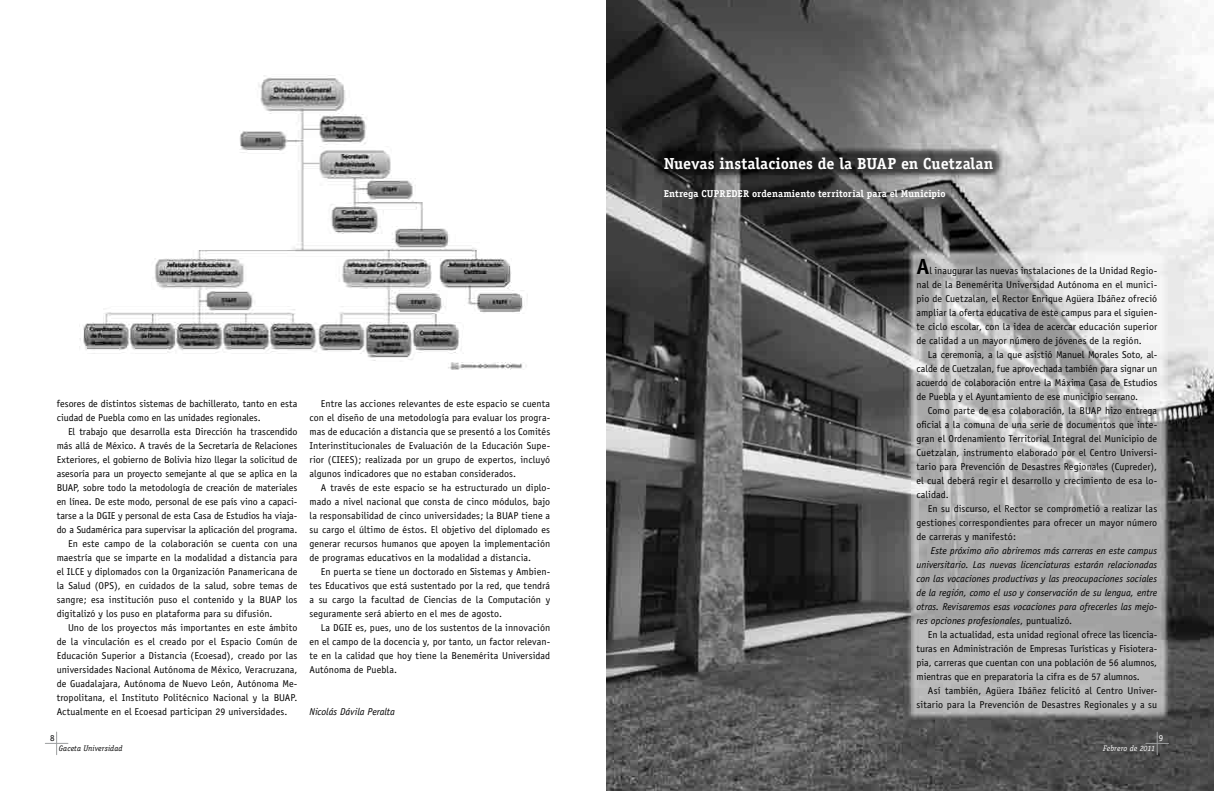
<style>
.page{position:relative;width:1214px;height:791px;background:#fff}
.page>*{position:absolute;margin:0;border:0;box-sizing:border-box;transform-origin:0 0}
.t1{font:700 16px "Officina Serif";letter-spacing:.005em;color:#fff}
.t2{font:10px "Officina Sans";letter-spacing:.005em;color:#000}
.t3{font:italic 10px "Officina Sans";color:#000}
.t4{font:700 10px "Officina Serif";letter-spacing:.005em;color:#fff}
.t5{font:9px "Officina Sans";color:#000}
.t6{font:9px "Officina Sans";color:#fff}
.t7{font:italic 8px "Officina Serif";letter-spacing:.01em;color:#000}
.t8{font:italic 8px "Officina Serif";color:#fff}
.s1{font-weight:700;font-size:22px}
.s2{font-style:normal}
</style>
<div class="page">
<svg style="left:45px;top:732px;width:23px;height:23px"></svg>
<img style="left:607px;top:0;width:606px;height:791px">
<img style="left:80px;top:75px;width:448px;height:295px">
<svg style="left:1145px;top:732px;width:23px;height:23px"></svg>
<p class="t1" style="left:663px;top:153px;width:331px">Nuevas instalaciones de la BUAP en Cuetzalan</p>
<p class="t4" style="left:663px;top:187px;width:283px">Entrega CUPREDER ordenamiento territorial para el Municipio</p>
<p class="t2" style="left:57px;top:398px;width:242px">fesores de distintos sistemas de bachillerato, tanto en esta</p>
<p class="t2" style="left:57px;top:412px;width:205px">ciudad de Puebla como en las unidades regionales.</p>
<p class="t2" style="left:68px;top:426px;width:231px">El trabajo que desarrolla esta Dirección ha trascendido</p>
<p class="t2" style="left:57px;top:440px;width:242px">más allá de México. A través de la Secretaría de Relaciones</p>
<p class="t2" style="left:57px;top:454px;width:242px">Exteriores, el gobierno de Bolivia hizo llegar la solicitud de</p>
<p class="t2" style="left:57px;top:468px;width:242px">asesoría para un proyecto semejante al que se aplica en la</p>
<p class="t2" style="left:57px;top:482px;width:242px">BUAP, sobre todo la metodología de creación de materiales</p>
<p class="t2" style="left:57px;top:496px;width:242px">en línea. De este modo, personal de ese país vino a capaci-</p>
<p class="t2" style="left:57px;top:510px;width:242px">tarse a la DGIE y personal de esta Casa de Estudios ha viaja-</p>
<p class="t2" style="left:57px;top:524px;width:242px">do a Sudamérica para supervisar la aplicación del programa.</p>
<p class="t2" style="left:68px;top:538px;width:231px">En este campo de la colaboración se cuenta con una</p>
<p class="t2" style="left:57px;top:552px;width:242px">maestría que se imparte en la modalidad a distancia para</p>
<p class="t2" style="left:57px;top:566px;width:242px">el ILCE y diplomados con la Organización Panamericana de</p>
<p class="t2" style="left:57px;top:580px;width:242px">la Salud (OPS), en cuidados de la salud, sobre temas de</p>
<p class="t2" style="left:57px;top:594px;width:242px">sangre; esa institución puso el contenido y la BUAP los</p>
<p class="t2" style="left:57px;top:608px;width:217px">digitalizó y los puso en plataforma para su difusión.</p>
<p class="t2" style="left:68px;top:622px;width:231px">Uno de los proyectos más importantes en este ámbito</p>
<p class="t2" style="left:57px;top:636px;width:242px">de la vinculación es el creado por el Espacio Común de</p>
<p class="t2" style="left:57px;top:650px;width:242px">Educación Superior a Distancia (Ecoesad), creado por las</p>
<p class="t2" style="left:57px;top:664px;width:242px">universidades Nacional Autónoma de México, Veracruzana,</p>
<p class="t2" style="left:57px;top:678px;width:242px">de Guadalajara, Autónoma de Nuevo León, Autónoma Me-</p>
<p class="t2" style="left:57px;top:692px;width:242px">tropolitana, el Instituto Politécnico Nacional y la BUAP.</p>
<p class="t2" style="left:57px;top:706px;width:232px">Actualmente en el Ecoesad participan 29 universidades.</p>
<p class="t2" style="left:321px;top:398px;width:231px">Entre las acciones relevantes de este espacio se cuenta</p>
<p class="t2" style="left:309px;top:412px;width:242px">con el diseño de una metodología para evaluar los progra-</p>
<p class="t2" style="left:309px;top:426px;width:242px">mas de educación a distancia que se presentó a los Comités</p>
<p class="t2" style="left:309px;top:440px;width:242px">Interinstitucionales de Evaluación de la Educación Supe-</p>
<p class="t2" style="left:309px;top:454px;width:242px">rior (CIEES); realizada por un grupo de expertos, incluyó</p>
<p class="t2" style="left:309px;top:468px;width:208px">algunos indicadores que no estaban considerados.</p>
<p class="t2" style="left:321px;top:482px;width:231px">A través de este espacio se ha estructurado un diplo-</p>
<p class="t2" style="left:309px;top:496px;width:242px">mado a nivel nacional que consta de cinco módulos, bajo</p>
<p class="t2" style="left:309px;top:510px;width:242px">la responsabilidad de cinco universidades; la BUAP tiene a</p>
<p class="t2" style="left:309px;top:524px;width:242px">su cargo el último de éstos. El objetivo del diplomado es</p>
<p class="t2" style="left:309px;top:538px;width:242px">generar recursos humanos que apoyen la implementación</p>
<p class="t2" style="left:309px;top:552px;width:223px">de programas educativos en la modalidad a distancia.</p>
<p class="t2" style="left:321px;top:566px;width:231px">En puerta se tiene un doctorado en Sistemas y Ambien-</p>
<p class="t2" style="left:309px;top:580px;width:242px">tes Educativos que está sustentado por la red, que tendrá</p>
<p class="t2" style="left:309px;top:594px;width:242px">a su cargo la facultad de Ciencias de la Computación y</p>
<p class="t2" style="left:309px;top:608px;width:194px">seguramente será abierto en el mes de agosto.</p>
<p class="t2" style="left:321px;top:622px;width:231px">La DGIE es, pues, uno de los sustentos de la innovación</p>
<p class="t2" style="left:309px;top:636px;width:242px">en el campo de la docencia y, por tanto, un factor relevan-</p>
<p class="t2" style="left:309px;top:650px;width:242px">te en la calidad que hoy tiene la Benemérita Universidad</p>
<p class="t2" style="left:309px;top:664px;width:89px">Autónoma de Puebla.</p>
<p class="t3" style="left:309px;top:706px;width:87px">Nicolás Dávila Peralta</p>
<p class="t2" style="left:916px;top:265px;width:242px"><span class="s1">A</span>l inaugurar las nuevas instalaciones de la Unidad Regio-</p>
<p class="t2" style="left:916px;top:279px;width:242px">nal de la Benemérita Universidad Autónoma en el munici-</p>
<p class="t2" style="left:916px;top:293px;width:242px">pio de Cuetzalan, el Rector Enrique Agüera Ibáñez ofreció</p>
<p class="t2" style="left:916px;top:307px;width:242px">ampliar la oferta educativa de este campus para el siguien-</p>
<p class="t2" style="left:916px;top:321px;width:242px">te ciclo escolar, con la idea de acercar educación superior</p>
<p class="t2" style="left:916px;top:335px;width:227px">de calidad a un mayor número de jóvenes de la región.</p>
<p class="t2" style="left:927px;top:349px;width:231px">La ceremonia, a la que asistió Manuel Morales Soto, al-</p>
<p class="t2" style="left:916px;top:363px;width:242px">calde de Cuetzalan, fue aprovechada también para signar un</p>
<p class="t2" style="left:916px;top:377px;width:242px">acuerdo de colaboración entre la Máxima Casa de Estudios</p>
<p class="t2" style="left:916px;top:391px;width:223px">de Puebla y el Ayuntamiento de ese municipio serrano.</p>
<p class="t2" style="left:927px;top:405px;width:231px">Como parte de esa colaboración, la BUAP hizo entrega</p>
<p class="t2" style="left:916px;top:419px;width:242px">oficial a la comuna de una serie de documentos que inte-</p>
<p class="t2" style="left:916px;top:433px;width:242px">gran el Ordenamiento Territorial Integral del Municipio de</p>
<p class="t2" style="left:916px;top:447px;width:242px">Cuetzalan, instrumento elaborado por el Centro Universi-</p>
<p class="t2" style="left:916px;top:461px;width:242px">tario para Prevención de Desastres Regionales (Cupreder),</p>
<p class="t2" style="left:916px;top:475px;width:242px">el cual deberá regir el desarrollo y crecimiento de esa lo-</p>
<p class="t2" style="left:916px;top:489px;width:34px">calidad.</p>
<p class="t2" style="left:927px;top:503px;width:231px">En su discurso, el Rector se comprometió a realizar las</p>
<p class="t2" style="left:916px;top:517px;width:242px">gestiones correspondientes para ofrecer un mayor número</p>
<p class="t2" style="left:916px;top:531px;width:101px">de carreras y manifestó:</p>
<p class="t3" style="left:930px;top:545px;width:228px">Este próximo año abriremos más carreras en este campus</p>
<p class="t3" style="left:916px;top:559px;width:242px">universitario. Las nuevas licenciaturas estarán relacionadas</p>
<p class="t3" style="left:916px;top:573px;width:242px">con las vocaciones productivas y las preocupaciones sociales</p>
<p class="t3" style="left:916px;top:587px;width:242px">de la región, como el uso y conservación de su lengua, entre</p>
<p class="t3" style="left:916px;top:601px;width:242px">otras. Revisaremos esas vocaciones para ofrecerles las mejo-</p>
<p class="t3" style="left:916px;top:615px;width:157px">res opciones profesionales<span class="s2">, puntualizó.</span></p>
<p class="t2" style="left:927px;top:629px;width:231px">En la actualidad, esta unidad regional ofrece las licencia-</p>
<p class="t2" style="left:916px;top:643px;width:242px">turas en Administración de Empresas Turísticas y Fisiotera-</p>
<p class="t2" style="left:916px;top:657px;width:242px">pia, carreras que cuentan con una población de 56 alumnos,</p>
<p class="t2" style="left:916px;top:671px;width:225px">mientras que en preparatoria la cifra es de 57 alumnos.</p>
<p class="t2" style="left:927px;top:685px;width:231px">Así también, Agüera Ibáñez felicitó al Centro Univer-</p>
<p class="t2" style="left:916px;top:699px;width:242px">sitario para la Prevención de Desastres Regionales y a su</p>
<p class="t5" style="left:50px;top:732px;width:6px">8</p>
<p class="t6" style="left:1158px;top:733px;width:6px">9</p>
<p class="t7" style="left:59px;top:744px;width:65px">Gaceta Universidad</p>
<p class="t8" style="left:1102px;top:744px;width:53px">Febrero de 2011</p>
</div>
